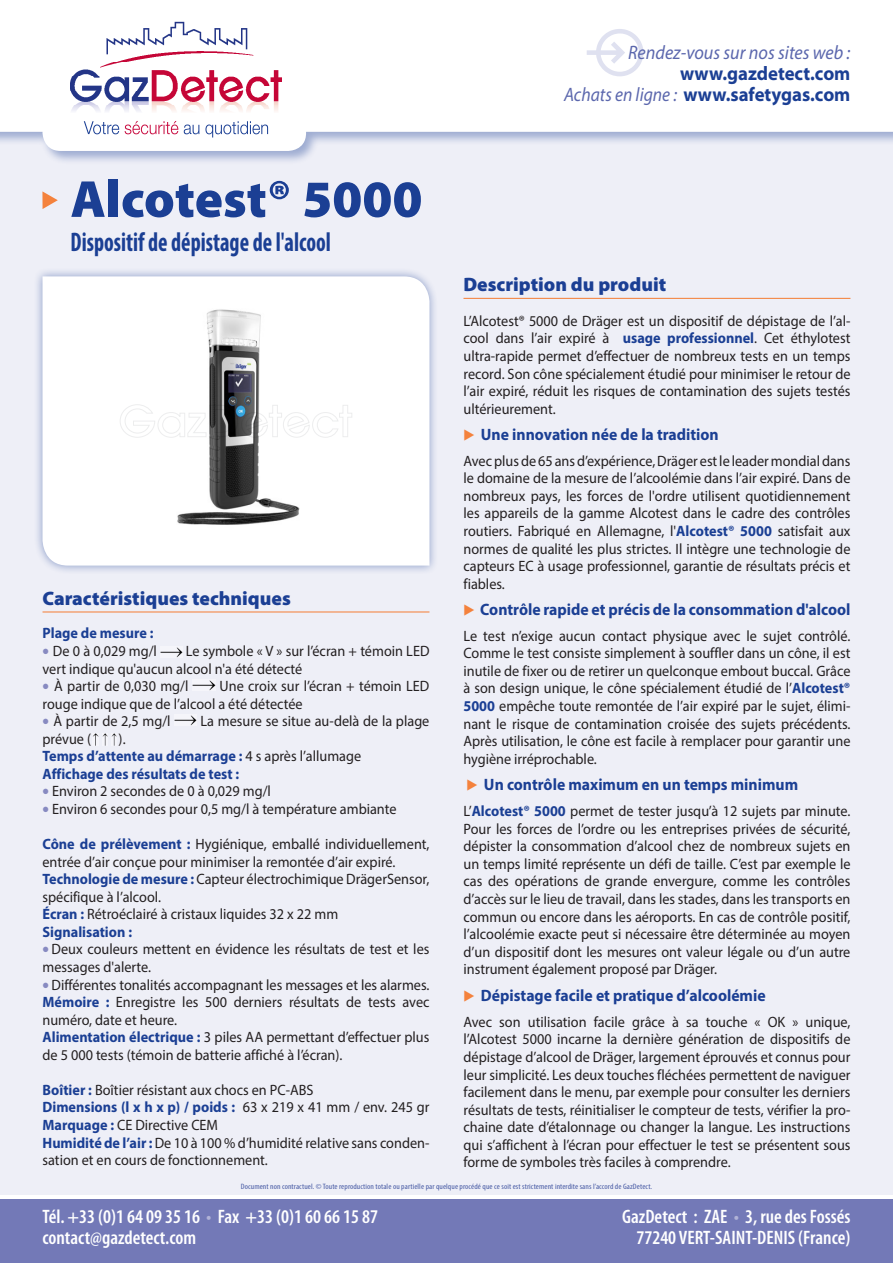
<style>
.page{position:relative;width:893px;height:1263px;background:#fff}
.page>*{position:absolute;margin:0;border:0;box-sizing:border-box;transform-origin:0 0}
.t1{font:900 52.5px "Myriad Pro";color:#1b3f94}
.t2{font:700 condensed 27px "Myriad Pro";color:#1b3f94;scale:.83 1}
.t3{font:600 condensed 19.5px/21px "Myriad Pro";color:#fff}
.t4{font:700 semi-expanded 19.5px/21px "Myriad Pro";color:#1b3f94;text-align:right;scale:.9 1}
.t5{font:900 19.5px "Myriad Pro";color:#1b3f94}
.t6{font:italic 19.5px "Myriad Pro";color:#5b67ad;scale:.93 1}
.t7{font:700 16.5px "Myriad Pro";color:#1b3f94;scale:.95 1}
.t8{font:15px/17.5px "Myriad Pro";color:#231f20;scale:.95 1}
.t9{font:700 15px "Myriad Pro";color:#1b3f94;scale:.95 1}
.t10{font:condensed 7.8px "Myriad Pro";letter-spacing:.01em;color:#495ca5;scale:1.1 1}
.s1{font-weight:900;font-stretch:semi-expanded;font-size:18px;color:#878ac1}
.s2{font-weight:400;color:#231f20}
.s3{font-weight:700;color:#1b3f94}
.s4{font-weight:400;font-style:italic;font-stretch:normal;color:#5b67ad}
.s5{color:#b1b3d7}
</style>
<div class="page">
<div style="left:0;top:0;width:893px;height:1195px;background:#eeeff7"></div>
<svg style="left:42px;top:191px;width:16px;height:18px"></svg>
<div style="left:34px;top:267px;width:405px;height:308px;background:#1b3f94;opacity:.48"></div>
<div style="left:43px;top:276px;width:386px;height:290px;background:#fff"></div>
<div style="left:0;top:1199px;width:893px;height:64px;background:#7379b7"></div>
<div style="left:0;top:0;width:893px;height:165px;background:#1b3f94;opacity:.38"></div>
<svg style="left:0;top:0;width:893px;height:151px;fill:#fff"></svg>
<svg style="left:587px;top:29px;width:56px;height:47px"></svg>
<img style="left:71px;top:21px;width:211px;height:92px">
<svg style="left:184px;top:121px;width:84px;height:16px"></svg>
<svg style="left:125px;top:121px;width:53px;height:13px"></svg>
<svg style="left:84px;top:121px;width:35px;height:13px"></svg>
<hr style="left:463px;top:298px;width:387px;height:1px;background:#f4823d">
<img style="left:160px;top:647px;width:23px;height:10px">
<img style="left:193px;top:680px;width:22px;height:10px">
<img style="left:174px;top:715px;width:23px;height:10px">
<svg style="left:93px;top:733px;width:24px;height:13px"></svg>
<hr style="left:43px;top:611px;width:386px;height:1px;background:#f4823d">
<img style="left:97px;top:283px;width:275px;height:274px">
<svg style="left:120px;top:404px;width:232px;height:35px"></svg>
<p class="t1" style="left:71px;top:164px;width:353px">Alcotest® 5000</p>
<p class="t2" style="left:71px;top:225px;width:315px">Dispositif de dépistage de l'alcool</p>
<p class="t5" style="left:43px;top:585px;width:250px">Caractéristiques techniques</p>
<p class="t9" style="left:43px;top:624px;width:118px">Plage de mesure :</p>
<p class="t8" style="left:43px;top:642px;width:122px"><span class="s1">•</span> De 0 à 0,029 mg/l</p>
<p class="t8" style="left:43px;top:642px;width:409px;text-indent:143px">Le symbole « V » sur l’écran + témoin LED vert indique qu'aucun alcool n'a été détecté</p>
<p class="t8" style="left:43px;top:677px;width:155px"><span class="s1">•</span> À partir de 0,030 mg/l</p>
<p class="t8" style="left:43px;top:677px;width:409px;text-indent:177px">Une croix sur l’écran + témoin LED rouge indique que de l’alcool a été détectée</p>
<p class="t8" style="left:43px;top:712px;width:136px"><span class="s1">•</span> À partir de 2,5 mg/l</p>
<p class="t8" style="left:201px;top:712px;width:242px">La mesure se situe au-delà de la plage</p>
<p class="t8" style="left:43px;top:730px;width:53px">prévue (</p>
<p class="t8" style="left:119px;top:730px;width:9px">).</p>
<p class="t9" style="left:43px;top:746px;width:337px">Temps d’attente au démarrage : <span class="s2">4 s après l’allumage</span></p>
<p class="t9" style="left:43px;top:764px;width:208px">Affichage des résultats de test :</p>
<p class="t8" style="left:43px;top:782px;width:242px"><span class="s1">•</span> Environ 2 secondes de 0 à 0,029 mg/l</p>
<p class="t8" style="left:43px;top:800px;width:374px"><span class="s1">•</span> Environ 6 secondes pour 0,5 mg/l à température ambiante</p>
<p class="t8" style="left:43px;top:835px;width:409px"><span class="s3">Cône de prélèvement :</span> Hygiénique, emballé individuellement, entrée d’air conçue pour minimiser la remontée d’air expiré.</p>
<p class="t8" style="left:43px;top:870px;width:409px"><span class="s3">Technologie de mesure :</span> Capteur électrochimique DrägerSensor, spécifique à l’alcool.</p>
<p class="t8" style="left:43px;top:905px;width:313px"><span class="s3">Écran :</span> Rétroéclairé à cristaux liquides 32 x 22 mm</p>
<p class="t9" style="left:43px;top:922px;width:96px">Signalisation :</p>
<p class="t8" style="left:43px;top:940px;width:409px"><span class="s1">•</span> Deux couleurs mettent en évidence les résultats de test et les messages d'alerte.</p>
<p class="t8" style="left:43px;top:975px;width:409px"><span class="s1">•</span> Différentes tonalités accompagnant les messages et les alarmes.</p>
<p class="t8" style="left:43px;top:993px;width:409px"><span class="s3">Mémoire :</span> Enregistre les 500 derniers résultats de tests avec numéro, date et heure.</p>
<p class="t8" style="left:43px;top:1028px;width:409px"><span class="s3">Alimentation électrique :</span> 3 piles AA permettant d’effectuer plus de 5 000 tests (témoin de batterie affiché à l’écran).</p>
<p class="t8" style="left:43px;top:1081px;width:287px"><span class="s3">Boîtier :</span> Boîtier résistant aux chocs en PC-ABS</p>
<p class="t8" style="left:43px;top:1098px;width:409px"><span class="s3">Dimensions (l x h x p) / poids :</span> 63 x 219 x 41 mm / env. 245 gr<br><span class="s3">Marquage :</span> CE Directive CEM</p>
<p class="t8" style="left:43px;top:1133px;width:409px"><span class="s3">Humidité de l’air :</span> De 10 à 100 % d’humidité relative sans conden&shy;sation et en cours de fonctionnement.</p>
<h3 class="t6" style="left:628px;top:40px;width:241px">Rendez-vous sur nos sites web :</h3>
<h3 class="t4" style="left:564px;top:63px;width:320px">www.gazdetect.com<br><span class="s4">Achats en ligne :</span> www.safetygas.com</h3>
<p class="t5" style="left:463px;top:271px;width:204px">Description du produit</p>
<p class="t8" style="left:463px;top:312px;width:409px;text-align:justify">L’Alcotest® 5000 de Dräger est un dispositif de dépistage de l’al&shy;cool dans l’air expiré à <span class="s3">usage professionnel</span>. Cet éthylotest ultra-rapide permet d’effectuer de nombreux tests en un temps record. Son cône spécialement étudié pour minimiser le retour de l’air expiré, réduit les risques de contamination des sujets testés ultérieurement.</p>
<p class="t7" style="left:481px;top:423px;width:252px">Une innovation née de la tradition</p>
<p class="t8" style="left:463px;top:452px;width:409px;text-align:justify">Avec plus de 65 ans d’expérience, Dräger est le leader mondial dans le domaine de la mesure de l’alcoolémie dans l’air expiré. Dans de nombreux pays, les forces de l'ordre utilisent quotidiennement les appareils de la gamme Alcotest dans le cadre des contrôles routiers. Fabriqué en Allemagne, l'<span class="s3">Alcotest® 5000</span> satisfait aux normes de qualité les plus strictes. Il intègre une technologie de capteurs EC à usage professionnel, garantie de résultats précis et fiables.</p>
<p class="t7" style="left:480px;top:598px;width:391px">Contrôle rapide et précis de la consommation d'alcool</p>
<p class="t8" style="left:463px;top:627px;width:409px;text-align:justify">Le test n’exige aucun contact physique avec le sujet contrôlé.<br>Comme le test consiste simplement à souffler dans un cône, il est inutile de fixer ou de retirer un quelconque embout buccal. Grâce à son design unique, le cône spécialement étudié de l’<span class="s3">Alcotest® 5000</span> empêche toute remontée de l’air expiré par le sujet, élimi&shy;nant le risque de contamination croisée des sujets précédents.<br>Après utilisation, le cône est facile à remplacer pour garantir une hygiène irréprochable.</p>
<p class="t7" style="left:484px;top:774px;width:332px">Un contrôle maximum en un temps minimum</p>
<p class="t8" style="left:463px;top:802px;width:409px;text-align:justify">L’<span class="s3">Alcotest® 5000</span> permet de tester jusqu’à 12 sujets par minute.<br>Pour les forces de l’ordre ou les entreprises privées de sécurité, dépister la consommation d’alcool chez de nombreux sujets en un temps limité représente un défi de taille. C’est par exemple le cas des opérations de grande envergure, comme les contrôles d’accès sur le lieu de travail, dans les stades, dans les transports en commun ou encore dans les aéroports. En cas de contrôle positif, l’alcoolémie exacte peut si nécessaire être déterminée au moyen d’un dispositif dont les mesures ont valeur légale ou d’un autre instrument également proposé par Dräger.</p>
<p class="t7" style="left:481px;top:984px;width:301px">Dépistage facile et pratique d’alcoolémie</p>
<p class="t8" style="left:463px;top:1013px;width:409px;text-align:justify">Avec son utilisation facile grâce à sa touche « OK » unique, l’Alcotest 5000 incarne la dernière génération de dispositifs de dépistage d’alcool de Dräger, largement éprouvés et connus pour leur simplicité. Les deux touches fléchées permettent de naviguer facilement dans le menu, par exemple pour consulter les derniers résultats de tests, réinitialiser le compteur de tests, vérifier la pro&shy;chaine date d’étalonnage ou changer la langue. Les instructions qui s’affichent à l’écran pour effectuer le test se présentent sous forme de symboles très faciles à comprendre.</p>
<p class="t10" style="left:241px;top:1182px;width:375px">Document non contractuel. © Toute reproduction totale ou partielle par quelque procédé que ce soit est strictement interdite sans l’accord de GazDetect.</p>
<h3 class="t3" style="left:43px;top:1206px;width:337px">Tél. +33 (0)1 64 09 35 16 <span class="s5">•</span> Fax +33 (0)1 60 66 15 87 contact@gazdetect.com</h3>
<h3 class="t3" style="left:622px;top:1206px;width:230px;text-align:right">GazDetect : ZAE <span class="s5">•</span> 3, rue des Fossés<br>77240 VERT-SAINT-DENIS (France)</h3>
</div>
